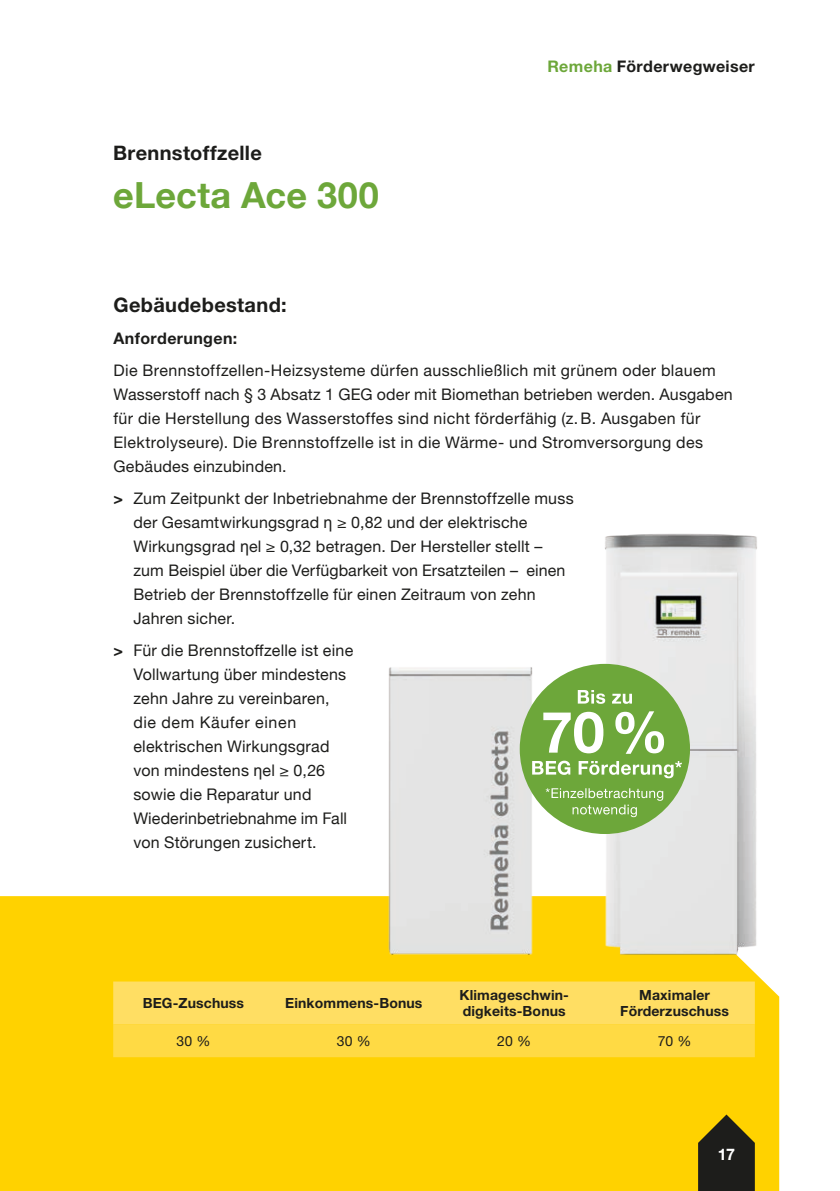
<style>
.page{position:relative;width:840px;height:1191px;background:#fff}
.page>*{position:absolute;margin:0;border:0;box-sizing:border-box;transform-origin:0 0}
.t1{font:700 36px "Helvetica Neue";letter-spacing:.01em;color:#6da73a}
.t2{font:700 20px "Helvetica Neue LT Pro";letter-spacing:.015em;color:#1d1d1b}
.t3{font:16px/24px "Helvetica Neue LT Pro";letter-spacing:.015em;color:#1d1d1b}
.t4{font:16px/24px "Helvetica Neue";letter-spacing:.015em;color:#1d1d1b}
.t5{font:700 16px "Helvetica Neue LT Pro";letter-spacing:.025em;color:#1d1d1b}
.t6{font:700 16px "Helvetica Neue LT Pro";color:#fff}
.t7{font:700 14px/16px "Helvetica Neue LT Pro";letter-spacing:.01em;color:#1d1d1b}
.t8{font:14px "Helvetica Neue LT Pro";letter-spacing:.01em;color:#1d1d1b}
.s1{color:#6da73a}
.s2{font-weight:700}
.s3{font-family:"Arial"}
.s4{font-family:"Helvetica Neue LT Pro";font-weight:700}
</style>
<div class="page">
<div style="left:0;top:896px;width:778px;height:295px;background:#ffd200"></div>
<img style="left:355px;top:533px;width:423px;height:429px">
<div style="left:519px;top:664px;width:170px;height:170px;background:#6da73a;border-radius:50%"></div>
<svg style="left:545px;top:788px;width:118px;height:29px"></svg>
<svg style="left:532px;top:760px;width:149px;height:18px"></svg>
<svg style="left:543px;top:711px;width:120px;height:43px"></svg>
<svg style="left:577px;top:690px;width:54px;height:14px"></svg>
<svg style="left:113px;top:981px;width:641px;height:76px;background:#ffdc54"></svg>
<svg style="left:697px;top:1114px;width:57px;height:77px;background:#4b4115"></svg>
<p class="t2" style="left:113px;top:141px;width:150px">Brennstoffzelle</p>
<h1 class="t1" style="left:113px;top:167px;width:267px">eLecta Ace 300</h1>
<p class="t5" style="left:547px;top:56px;width:209px"><span class="s1">Remeha</span> Förderwegweiser</p>
<p class="t2" style="left:113px;top:293px;width:175px">Gebäudebestand:</p>
<p class="t5" style="left:113px;top:328px;width:125px">Anforderungen:</p>
<p class="t3" style="left:113px;top:358px;width:620px">Die Brennstoffzellen-Heizsysteme dürfen ausschließlich mit grünem oder blauem Wasserstoff nach § 3 Absatz 1 GEG oder mit Biomethan betrieben werden. Ausgaben für die Herstellung des Wasserstoffes sind nicht förderfähig (z.B. Ausgaben für Elektrolyseure). Die Brennstoffzelle ist in die Wärme- und Stromversorgung des Gebäudes einzubinden.</p>
<p class="t3" style="left:133px;top:486px;width:441px;text-indent:-20px"><span class="s2">&gt;</span> Zum Zeitpunkt der Inbetriebnahme der Brennstoffzelle muss der Gesamtwirkungsgrad <span class="s3">η</span> ≥ 0,82 und der elektrische Wirkungsgrad <span class="s3">η</span>el ≥ 0,32 betragen. Der Hersteller stellt – zum Beispiel über die Verfügbarkeit von Ersatzteilen – einen Betrieb der Brennstoffzelle für einen Zeitraum von zehn Jahren sicher.</p>
<p class="t4" style="left:133px;top:639px;width:221px;text-indent:-20px"><span class="s4">&gt;</span> Für die Brennstoffzelle ist eine<br>Vollwartung über mindestens zehn Jahre zu vereinbaren, die dem Käufer einen elektrischen Wirkungsgrad von mindestens <span class="s3">η</span>el ≥ 0,26 sowie die Reparatur und<br>Wiederinbetriebnahme im Fall von Störungen zusichert.</p>
<p class="t7" style="left:143px;top:994px;width:103px">BEG-Zuschuss</p>
<p class="t7" style="left:285px;top:994px;width:139px">Einkommens-Bonus</p>
<p class="t7" style="left:459px;top:986px;width:109px">Klimageschwin&shy;digkeits-Bonus</p>
<p class="t7" style="left:620px;top:986px;width:110px;text-align:center">Maximaler<br>Förderzuschuss</p>
<p class="t8" style="left:176px;top:1032px;width:35px">30 %</p>
<p class="t8" style="left:337px;top:1032px;width:35px">30 %</p>
<p class="t8" style="left:497px;top:1032px;width:35px">20 %</p>
<p class="t8" style="left:657px;top:1032px;width:35px">70 %</p>
<p class="t6" style="left:717px;top:1144px;width:19px">17</p>
</div>
